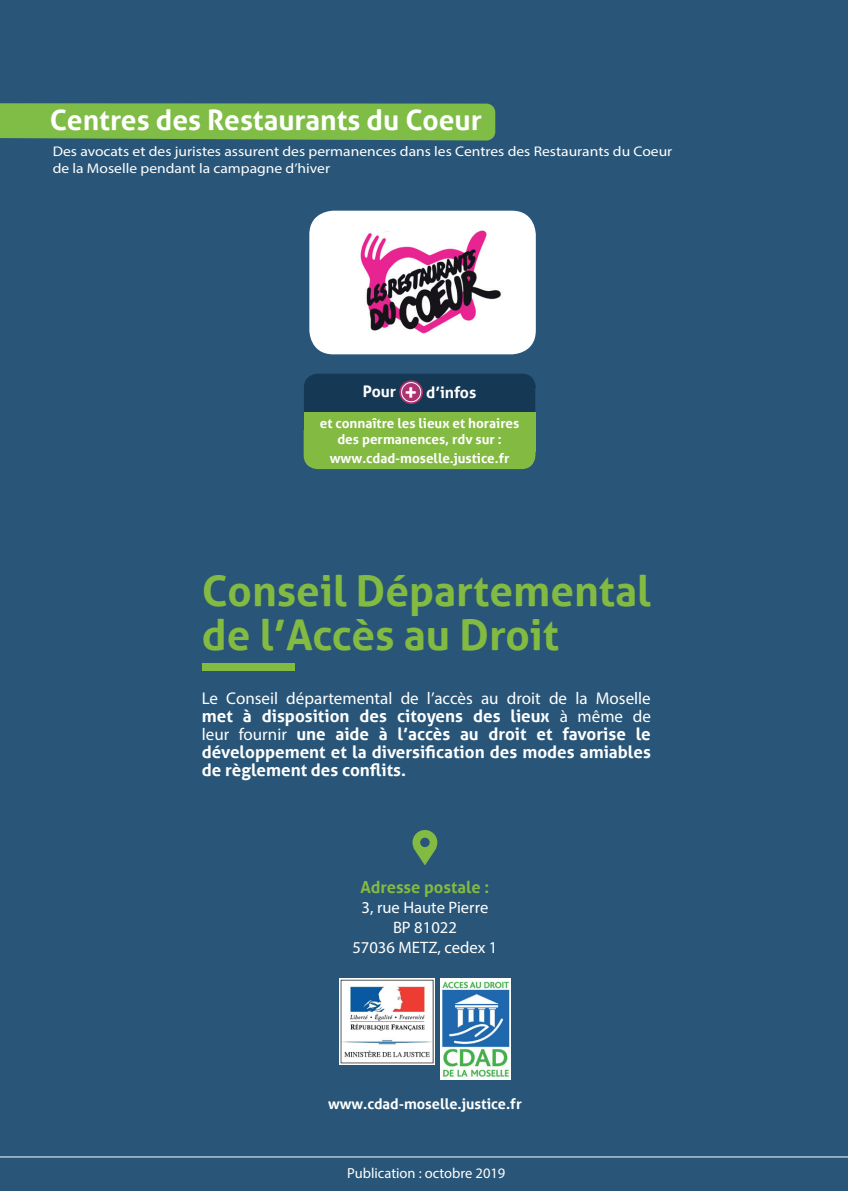
<style>
.page{position:relative;width:848px;height:1191px;background:#285578}
.page>*{position:absolute;margin:0;border:0;box-sizing:border-box;transform-origin:0 0}
.t1{font:700 42.2px/43.4px "Aller";color:#83ba41}
.t2{font:700 28.2px "Aller";color:#fff}
.t3{font:700 17px/18px "Aller";color:#fff;text-align:justify}
.t4{font:17px "Myriad Pro";color:#fff}
.t5{font:16.6px/19.8px "Myriad Pro";color:#fff;text-align:center}
.t6{font:700 16.6px "Aller";color:#83ba41}
.t7{font:700 15.8px "Aller";color:#fff}
.t8{font:700 14.6px "Aller";color:#fff}
.t9{font:14.6px "Myriad Pro";color:#fff}
.t10{font:14px/16.8px "Myriad Pro";color:#fff;scale:1.11 1}
.t11{font:700 13.4px/16.2px "Aller";color:#fff;text-align:center}
.s1{font-size:22.6px}
.s2{font-family:"Myriad Pro";font-weight:400}
</style>
<div class="page">
<svg style="left:412px;top:830px;width:25px;height:35px"></svg>
<div style="left:202px;top:663px;width:92px;height:7px;background:#83ba41"></div>
<img style="left:339px;top:978px;width:95px;height:87px">
<img style="left:440px;top:978px;width:70px;height:102px">
<div style="left:0;top:103px;width:495px;height:37px;background:#7fbd47"></div>
<div style="left:309px;top:211px;width:227px;height:143px;background:#fff;border-radius:24px"></div>
<img style="left:360px;top:230px;width:141px;height:104px">
<div style="left:304px;top:374px;width:232px;height:38px;background:#153855"></div>
<div style="left:304px;top:450px;width:231px;height:19px;background:#83ba41"></div>
<div style="left:304px;top:412px;width:231px;height:38px;background:#83ba41"></div>
<svg style="left:399px;top:380px;width:24px;height:24px"></svg>
<div style="left:401px;top:382px;width:20px;height:20px;border:1px solid #fff;border-radius:50%"></div>
<hr style="left:0;top:1156px;width:848px;height:1px;background:#fff">
<h2 class="t2" style="left:50px;top:103px;width:433px">Centres des Restaurants du Coeur</h2>
<p class="t10" style="left:53px;top:142px;width:560px">Des avocats et des juristes assurent des permanences dans les Centres des Restaurants du Coeur de la Moselle pendant la campagne d’hiver</p>
<p class="t7" style="left:363px;top:383px;width:115px">Pour <span class="s1">+</span> d’infos</p>
<p class="t11" style="left:320px;top:415px;width:201px">et connaître les lieux et horaires des permanences, rdv sur :</p>
<p class="t11" style="left:330px;top:449px;width:181px">www.cdad-moselle.justice.fr</p>
<h1 class="t1" style="left:202px;top:569px;width:450px">Conseil Départemental de l’Accès au Droit</h1>
<p class="t4" style="left:202px;top:688px;width:450px">Le Conseil départemental de l’accès au droit de la Moselle</p>
<p class="t3" style="left:202px;top:707px;width:450px">met à disposition des citoyens des lieux <span class="s2">à même de leur fournir</span> une aide à l’accès au droit et favorise le développement et la diversification des modes amiables de règlement des conflits.</p>
<p class="t6" style="left:360px;top:877px;width:130px">Adresse postale :</p>
<p class="t5" style="left:352px;top:897px;width:146px">3, rue Haute Pierre<br>BP 81022<br>57036 METZ, cedex 1</p>
<p class="t8" style="left:328px;top:1094px;width:195px">www.cdad-moselle.justice.fr</p>
<p class="t9" style="left:347px;top:1163px;width:160px">Publication : octobre 2019</p>
</div>
